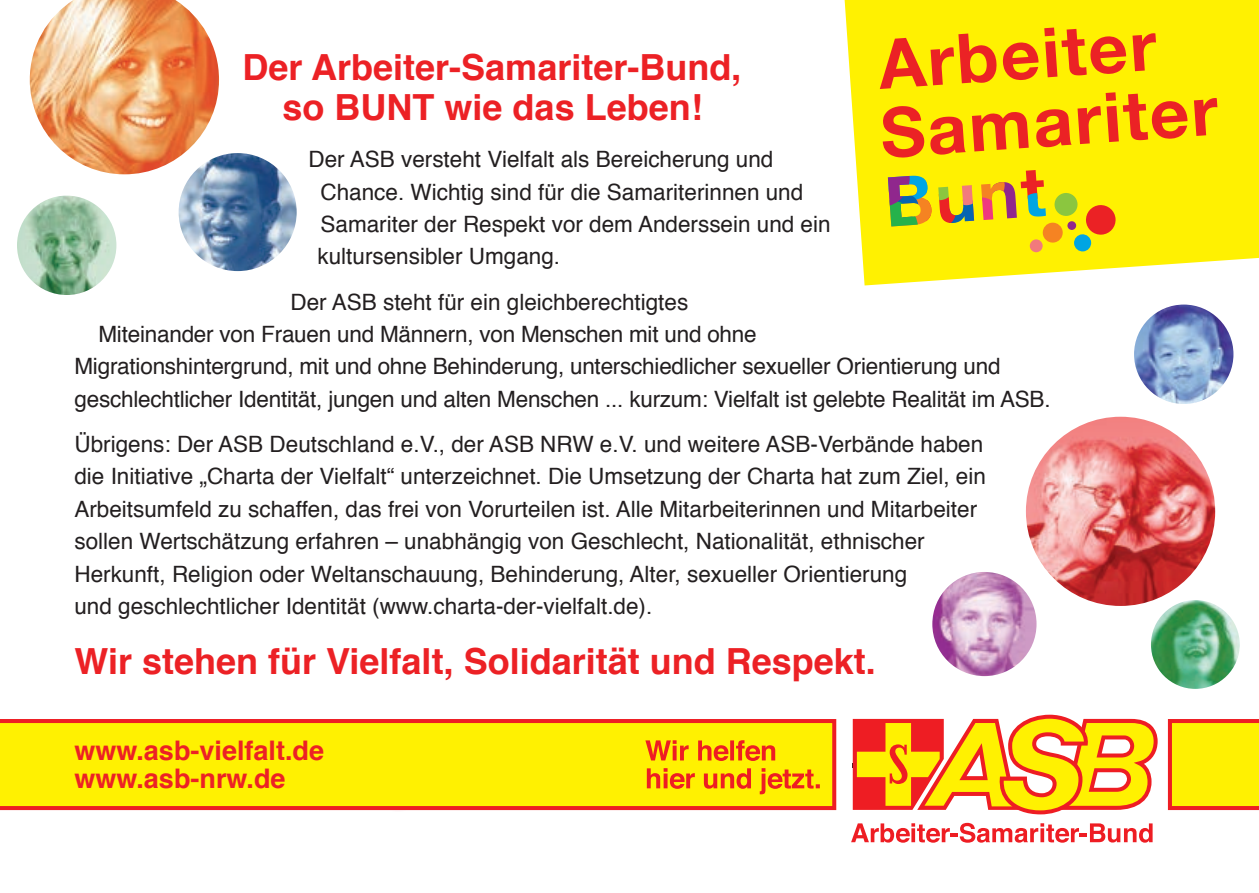
<style>
.page{position:relative;width:1259px;height:893px;background:#fff}
.page>*{position:absolute;margin:0;border:0;box-sizing:border-box;transform-origin:0 0}
.t1{font:700 36px/39.6px "Helvetica";color:#ec2125;text-align:center}
.t2{font:700 27px/28.5px "Helvetica";color:#ec2125}
.t3{font:22.5px/32.4px "Helvetica";color:#231f20}
</style>
<div class="page">
<svg style="left:844px;top:0;width:415px;height:285px;background:#fef21b"></svg>
<div style="left:376px;top:768px;width:43px;height:44px;background:#fce8ea;border-radius:50%"></div>
<svg style="left:851px;top:823px;width:301px;height:20px"></svg>
<svg style="left:852px;top:715px;width:305px;height:99px"></svg>
<svg style="left:0;top:719px;width:836px;height:91px;background:#fdda04"></svg>
<svg style="left:647px;top:768px;width:173px;height:26px;background:#f9ad0b"></svg>
<svg style="left:645px;top:740px;width:130px;height:21px;background:#f7970f"></svg>
<svg style="left:1168px;top:719px;width:91px;height:91px;background:#fcd505"></svg>
<svg style="left:888px;top:170px;width:158px;height:56px;background:#ceb82f"></svg>
<svg style="left:880px;top:34px;width:116px;height:55px;background:#f69d0f"></svg>
<svg style="left:1002px;top:42px;width:36px;height:38px"></svg>
<svg style="left:1044px;top:28px;width:82px;height:49px;background:#f59211"></svg>
<svg style="left:1132px;top:33px;width:24px;height:38px"></svg>
<svg style="left:882px;top:106px;width:42px;height:52px;background:#f47f14"></svg>
<svg style="left:930px;top:117px;width:35px;height:38px"></svg>
<svg style="left:972px;top:112px;width:56px;height:39px;background:#f37e14"></svg>
<svg style="left:1036px;top:109px;width:35px;height:38px"></svg>
<svg style="left:1077px;top:92px;width:110px;height:52px;background:#f69e0f"></svg>
<svg style="left:1194px;top:98px;width:23px;height:38px"></svg>
<div style="left:1085px;top:205px;width:31px;height:30px;background:#eb2225;border-radius:50%"></div>
<div style="left:1054px;top:193px;width:24px;height:23px;background:#8bc63f;border-radius:50%"></div>
<div style="left:1073px;top:234px;width:18px;height:18px;background:#00a5e3;border-radius:50%"></div>
<div style="left:1067px;top:221px;width:9px;height:9px;background:#90278d;border-radius:50%"></div>
<div style="left:1042px;top:222px;width:21px;height:21px;background:#f58322;border-radius:50%"></div>
<div style="left:1029px;top:239px;width:14px;height:13px;background:#f27a7c;border-radius:50%"></div>
<img style="left:30px;top:0;width:189px;height:174px">
<img style="left:179px;top:153px;width:118px;height:118px;border-radius:59px">
<img style="left:17px;top:196px;width:99px;height:99px;border-radius:50px">
<img style="left:1026px;top:417px;width:189px;height:189px;border-radius:95px">
<img style="left:1134px;top:305px;width:99px;height:99px;border-radius:50px">
<img style="left:932px;top:572px;width:104px;height:104px;border-radius:52px">
<img style="left:1151px;top:600px;width:88px;height:89px;border-radius:44px">
<h1 class="t1" style="left:242px;top:48px;width:500px">Der Arbeiter-Samariter-Bund, so BUNT wie das Leben!</h1>
<p class="t3" style="left:317px;top:144px;width:514px;text-indent:-9px">Der ASB versteht Vielfalt als Bereicherung und Chance. Wichtig sind für die Samariterinnen und Samariter der Respekt vor dem Anderssein und ein kultursensibler Umgang.</p>
<p class="t3" style="left:290px;top:286px;width:399px">Der ASB steht für ein gleichberechtigtes</p>
<p class="t3" style="left:98px;top:318px;width:660px">Miteinander von Frauen und Männern, von Menschen mit und ohne</p>
<p class="t3" style="left:74px;top:351px;width:927px">Migrationshintergrund, mit und ohne Behinderung, unterschiedlicher sexueller Orientierung und</p>
<p class="t3" style="left:74px;top:383px;width:977px">geschlechtlicher Identität, jungen und alten Menschen ... kurzum: Vielfalt ist gelebte Realität im ASB.</p>
<p class="t3" style="left:74px;top:428px;width:913px">Übrigens: Der ASB Deutschland e.V., der ASB NRW e.V. und weitere ASB-Verbände haben die Initiative „Charta der Vielfalt“ unterzeichnet. Die Umsetzung der Charta hat zum Ziel, ein Arbeitsumfeld zu schaffen, das frei von Vorurteilen ist. Alle Mitarbeiterinnen und Mitarbeiter sollen Wertschätzung erfahren – unabhängig von Geschlecht, Nationalität, ethnischer Herkunft, Religion oder Weltanschauung, Behinderung, Alter, sexueller Orientierung<br>und geschlechtlicher Identität (www.charta-der-vielfalt.de).</p>
<h1 class="t1" style="left:74px;top:642px;width:803px">Wir stehen für Vielfalt, Solidarität und Respekt.</h1>
<p class="t2" style="left:74px;top:736px;width:251px">www.asb-vielfalt.de www.asb-nrw.de</p>
</div>
